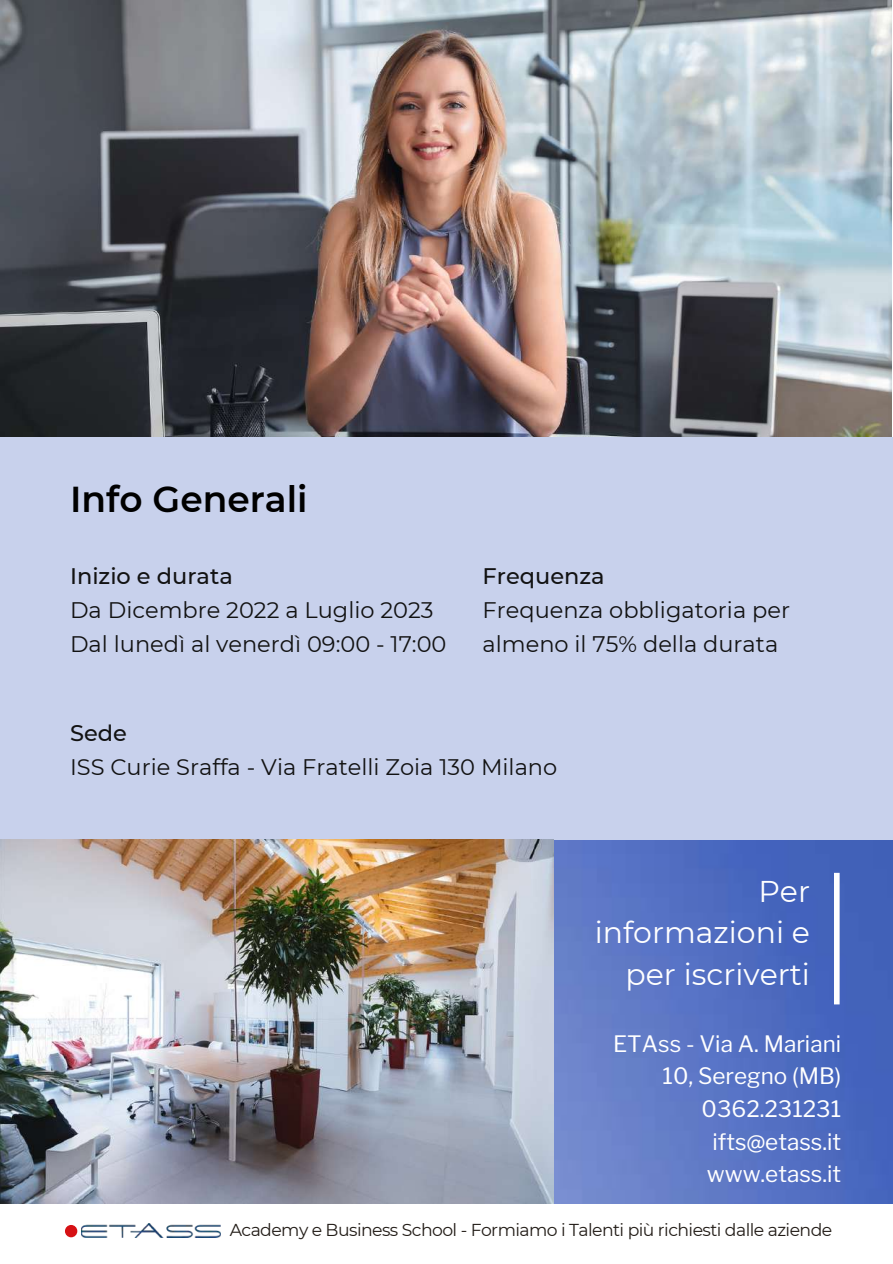
<style>
.page{position:relative;width:893px;height:1264px;background:#fff}
.page>*{position:absolute;margin:0;border:0;box-sizing:border-box;transform-origin:0 0}
.t1{font:600 36px "Montserrat";color:#000}
.t2{font:30px/41.5px "Montserrat";color:#fff;text-align:right}
.t3{font:22.5px/33.8px "Montserrat";color:#121212}
.t4{font:22.5px/32.5px "Libre Franklin";color:#fff;text-align:right}
.t5{font:500 22.5px "Montserrat";color:#121212}
.t6{font:17.25px "Montserrat";letter-spacing:-.03em;color:#221c17}
</style>
<div class="page">
<img style="left:82px;top:1223px;width:138px;height:13px">
<div style="left:65px;top:1224px;width:12px;height:13px;background:#d61114;border-radius:50%"></div>
<img style="left:553px;top:839px;width:339px;height:364px">
<div style="left:833px;top:872px;width:6px;height:132px;background:#fff"></div>
<img style="left:0;top:0;width:891px;height:437px">
<div style="left:0;top:437px;width:892px;height:402px;background:#c8d1ec"></div>
<img style="left:0;top:839px;width:553px;height:364px">
<h1 class="t1" style="left:70px;top:477px;width:239px">Info Generali</h1>
<p class="t5" style="left:70px;top:562px;width:164px">Inizio e durata</p>
<p class="t3" style="left:70px;top:593px;width:378px">Da Dicembre 2022 a Luglio 2023<br>Dal lunedì al venerdì 09:00 - 17:00</p>
<p class="t5" style="left:482px;top:562px;width:124px">Frequenza</p>
<p class="t3" style="left:482px;top:593px;width:309px">Frequenza obbligatoria per almeno il 75% della durata</p>
<p class="t5" style="left:70px;top:719px;width:58px">Sede</p>
<p class="t3" style="left:70px;top:750px;width:488px">ISS Curie Sraffa - Via Fratelli Zoia 130 Milano</p>
<h2 class="t2" style="left:594px;top:870px;width:217px">Per informazioni e per iscriverti</h2>
<p class="t4" style="left:613px;top:1027px;width:229px">ETAss - Via A. Mariani<br>10, Seregno (MB)<br>0362.231231 ifts@etass.it www.etass.it</p>
<p class="t6" style="left:230px;top:1219px;width:604px">Academy e Business School - Formiamo i Talenti più richiesti dalle aziende</p>
</div>
